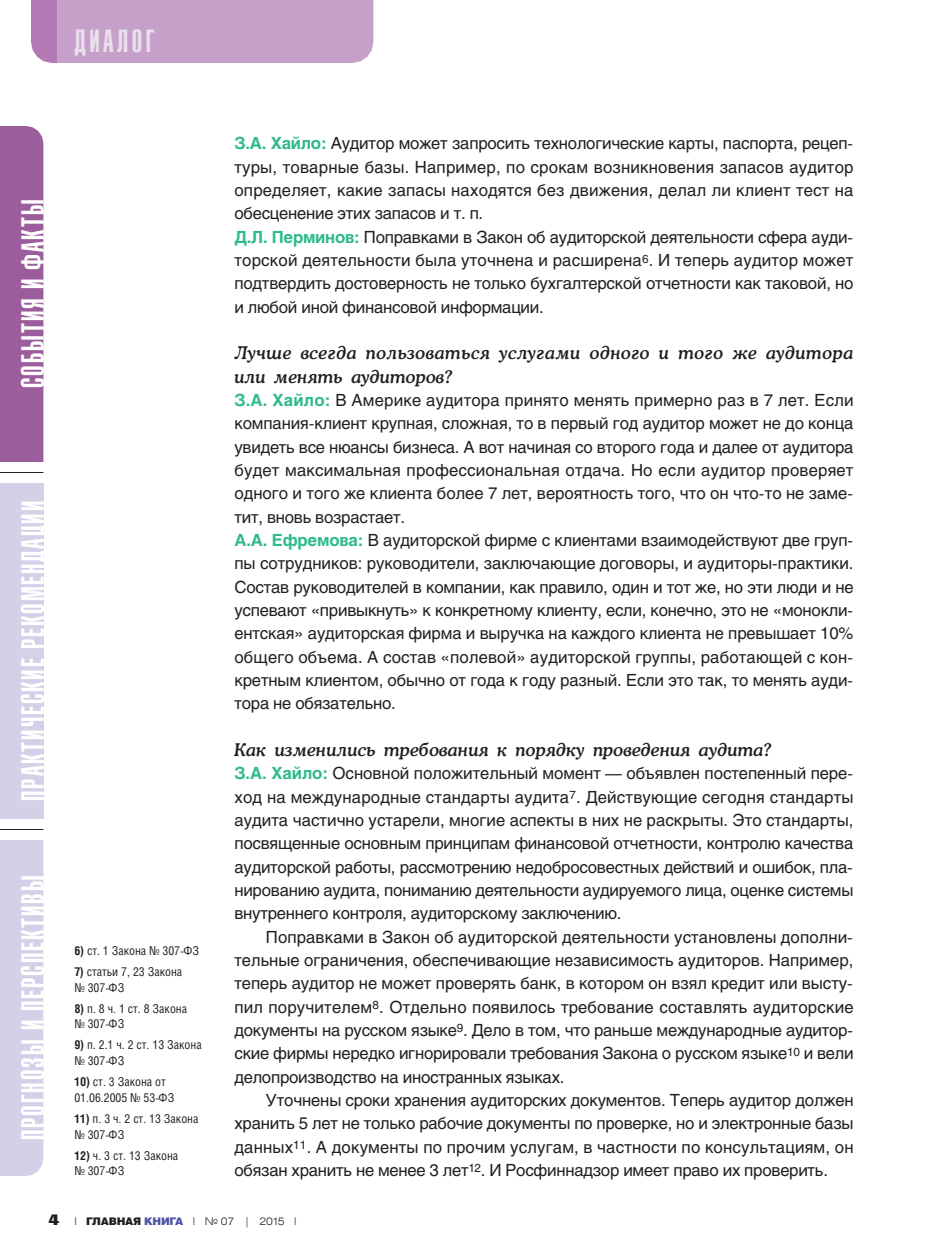
<style>
.page{position:relative;width:928px;height:1260px;background:#fff}
.page>*{position:absolute;margin:0;border:0;box-sizing:border-box;transform-origin:0 0}
.t1{font:31.5px "Helios Ultra Compressed";letter-spacing:.065em;color:#fff}
.t2{font:31.5px "Helios Ultra Compressed";letter-spacing:.11em;color:#eadfec}
.t3{font:italic 500 17.5px/23.3px "Osvald";letter-spacing:.02em;color:#231f20}
.t4{font:italic 500 17.5px "Osvald";color:#231f20}
.t5{font:16.62px/23.3px "Helios";letter-spacing:-.01em;color:#231f20;text-align:justify}
.t6{font:12.25px/15.8px "Helios Cond";color:#231f20}
.t7{font:300 10.5px "Helios Ext";letter-spacing:-.025em;color:#231f20}
.s1{font-weight:700}
.s2{font-weight:700;color:#2fba8c}
.s3{font-family:"Folio BT";font-weight:800;font-size:15.75px}
.s4{font-family:"Helios"}
.s5{font-family:"Helios";font-weight:900}
.s6{font-family:"Helios";font-weight:900;color:#4d57a5}
</style>
<div class="page">
<div style="left:0;top:126px;width:43px;height:336px;background:#9b5d9c"></div>
<div style="left:0;top:483px;width:43px;height:336px;background:#d3d1e8"></div>
<div style="left:0;top:840px;width:43px;height:336px;background:#d3d1e8"></div>
<hr style="left:0;top:472px;width:43px;height:1px;background:#231f20">
<hr style="left:0;top:829px;width:43px;height:1px;background:#231f20">
<svg style="left:31px;top:0;width:342px;height:63px;background:#c69ec8"></svg>
<h1 class="t2" style="left:74px;top:23px;width:82px">ДИАЛОГ</h1>
<h1 class="t1" style="left:14px;top:388px;width:190px;rotate:-90deg">СОБЫТИЯ И ФАКТЫ</h1>
<h1 class="t1" style="left:14px;top:801px;width:302px;rotate:-90deg">ПРАКТИЧЕСКИЕ РЕКОМЕНДАЦИИ</h1>
<h1 class="t1" style="left:14px;top:1140px;width:266px;rotate:-90deg">ПРОГНОЗЫ И ПЕРСПЕКТИВЫ</h1>
<p class="t6" style="left:74px;top:944px;width:126px"><span class="s1">6)</span> ст. 1 Закона № 307-ФЗ</p>
<p class="t6" style="left:74px;top:965px;width:109px"><span class="s1">7)</span> статьи 7, 23 Закона № 307-ФЗ</p>
<p class="t6" style="left:74px;top:1002px;width:114px"><span class="s1">8)</span> п. 8 ч. 1 ст. 8 Закона № 307-ФЗ</p>
<p class="t6" style="left:74px;top:1038px;width:129px"><span class="s1">9)</span> п. 2.1 ч. 2 ст. 13 Закона № 307-ФЗ</p>
<p class="t6" style="left:74px;top:1075px;width:101px"><span class="s1">10)</span> ст. 3 Закона от<br>01.06.2005 № 53-ФЗ</p>
<p class="t6" style="left:74px;top:1112px;width:125px"><span class="s1">11)</span> п. 3 ч. 2 ст. 13 Закона № 307-ФЗ</p>
<p class="t6" style="left:74px;top:1149px;width:105px"><span class="s1">12)</span> ч. 3 ст. 13 Закона № 307-ФЗ</p>
<p class="t5" style="left:234px;top:134px;width:620px;text-align:left"><span class="s2">З.А. Хайло:</span> Аудитор может запросить технологические карты, паспорта, рецеп&shy;туры, товарные базы. Например, по срокам возникновения запасов аудитор определяет, какие запасы находятся без движения, делал ли клиент тест на обесценение этих запасов и т. п.<br><span class="s2">Д.Л. Перминов:</span> Поправками в Закон об аудиторской деятельности сфера ауди&shy;торской деятельности была уточнена и расширена<sup>6</sup>. И теперь аудитор может подтвердить достоверность не только бухгалтерской отчетности как таковой, но и любой иной финансовой информации.</p>
<p class="t3" style="left:234px;top:343px;width:620px">Лучше всегда пользоваться услугами одного и того же аудитора или менять аудиторов?</p>
<p class="t5" style="left:234px;top:390px;width:620px;text-align:left"><span class="s2">З.А. Хайло:</span> В Америке аудитора принято менять примерно раз в 7 лет. Если компания-клиент крупная, сложная, то в первый год аудитор может не до конца увидеть все нюансы бизнеса. А вот начиная со второго года и далее от аудитора будет максимальная профессиональная отдача. Но если аудитор проверяет одного и того же клиента более 7 лет, вероятность того, что он что-то не заме&shy;тит, вновь возрастает.<br><span class="s2">А.А. Ефремова:</span> В аудиторской фирме с клиентами взаимодействуют две груп&shy;пы сотрудников: руководители, заключающие договоры, и аудиторы-практики.<br>Состав руководителей в компании, как правило, один и тот же, но эти люди и не успевают «привыкнуть» к конкретному клиенту, если, конечно, это не «монокли&shy;ентская» аудиторская фирма и выручка на каждого клиента не превышает 10% общего объема. А состав «полевой» аудиторской группы, работающей с кон&shy;кретным клиентом, обычно от года к году разный. Если это так, то менять ауди&shy;тора не обязательно.</p>
<p class="t4" style="left:234px;top:743px;width:538px">Как изменились требования к порядку проведения аудита?</p>
<p class="t5" style="left:234px;top:763px;width:620px"><span class="s2">З.А. Хайло:</span> Основной положительный момент — объявлен постепенный пере&shy;ход на международные стандарты аудита<sup>7</sup>. Действующие сегодня стандарты аудита частично устарели, многие аспекты в них не раскрыты. Это стандарты, посвященные основным принципам финансовой отчетности, контролю качества аудиторской работы, рассмотрению недобросовестных действий и ошибок, пла&shy;нированию аудита, пониманию деятельности аудируемого лица, оценке системы внутреннего контроля, аудиторскому заключению.</p>
<p class="t5" style="left:234px;top:927px;width:620px;text-indent:32px">Поправками в Закон об аудиторской деятельности установлены дополни&shy;тельные ограничения, обеспечивающие независимость аудиторов. Например, теперь аудитор не может проверять банк, в котором он взял кредит или высту&shy;пил поручителем<sup>8</sup>. Отдельно появилось требование составлять аудиторские документы на русском языке<sup>9</sup>. Дело в том, что раньше международные аудитор&shy;ские фирмы нередко игнорировали требования Закона о русском языке<sup>10</sup> и вели делопроизводство на иностранных языках.</p>
<p class="t5" style="left:234px;top:1090px;width:620px;text-indent:31px">Уточнены сроки хранения аудиторских документов. Теперь аудитор должен хранить 5 лет не только рабочие документы по проверке, но и электронные базы данных<sup>11</sup>. А документы по прочим услугам, в частности по консультациям, он обязан хранить не менее 3 лет<sup>12</sup>. И Росфиннадзор имеет право их проверить.</p>
<p class="t7" style="left:48px;top:1218px;width:250px"><span class="s3">4</span> <span class="s4">|</span> <span class="s5">ГЛАВНАЯ</span> <span class="s6">КНИГА</span> <span class="s4">|</span> № 07 | 2015 <span class="s4">|</span></p>
</div>
